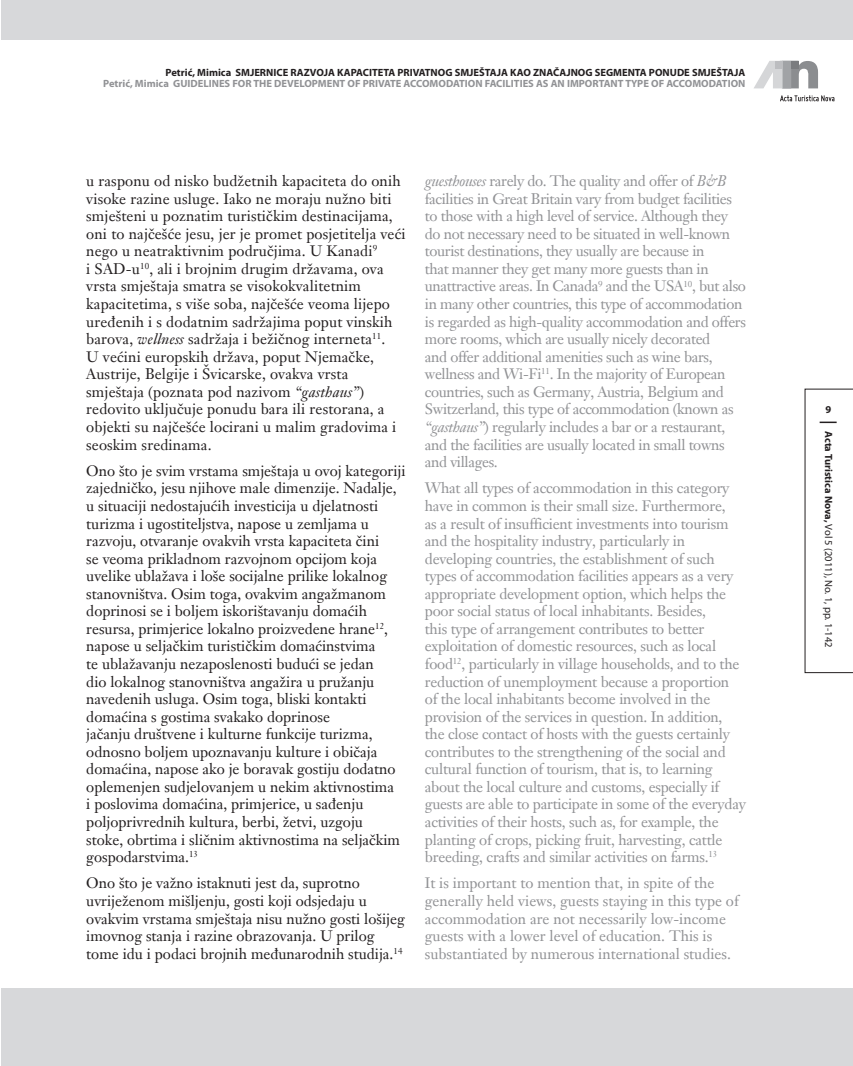
<style>
.page{position:relative;width:853px;height:1066px;background:#fff}
.page>*{position:absolute;margin:0;border:0;box-sizing:border-box;transform-origin:0 0}
.t1{font:15px/17.5px "Janson HR";letter-spacing:-.015em;color:#919295}
.t2{font:15px/17.5px "Janson HR";color:#231f20}
.t3{font:700 10.5px "Myriad Pro";color:#919295}
.t4{font:700 10.5px "Myriad Pro";color:#231f20}
.t5{font:10.5px "Myriad Pro";color:#231f20}
.s1{font-style:italic}
.s2{font-weight:700}
</style>
<div class="page">
<svg style="left:780px;top:95px;width:54px;height:6px"></svg>
<svg style="left:754px;top:61px;width:64px;height:27px"></svg>
<div style="left:775px;top:61px;width:8px;height:7px;background:#bcbdc0"></div>
<div style="left:1px;top:0;width:852px;height:40px;background:#d7d8da"></div>
<div style="left:1px;top:988px;width:852px;height:77px;background:#d7d8da"></div>
<svg style="left:805px;top:389px;width:48px;height:284px"></svg>
<p class="t4" style="left:166px;top:67px;width:581px">Petrić, Mimica SMJERNICE RAZVOJA KAPACITETA PRIVATNOG SMJEŠTAJA KAO ZNAČAJNOG SEGMENTA PONUDE SMJEŠTAJA</p>
<p class="t3" style="left:103px;top:78px;width:644px">Petrić, Mimica GUIDELINES FOR THE DEVELOPMENT OF PRIVATE ACCOMODATION FACILITIES AS AN IMPORTANT TYPE OF ACCOMODATION</p>
<p class="t2" style="left:86px;top:172px;width:321px">u rasponu od nisko budžetnih kapaciteta do onih visoke razine usluge. Iako ne moraju nužno biti smješteni u poznatim turističkim destinacijama, oni to najčešće jesu, jer je promet posjetitelja veći nego u neatraktivnim područjima. U Kanadi<sup>9<br></sup>i SAD-u<sup>10</sup>, ali i brojnim drugim državama, ova vrsta smještaja smatra se visokokvalitetnim kapacitetima, s više soba, najčešće veoma lijepo uređenih i s dodatnim sadržajima poput vinskih barova, <span class="s1">wellness</span> sadržaja i bežičnog interneta<sup>11</sup>.<br>U većini europskih država, poput Njemačke, Austrije, Belgije i Švicarske, ovakva vrsta smještaja (poznata pod nazivom <span class="s1">“gasthaus”</span>) redovito uključuje ponudu bara ili restorana, a objekti su najčešće locirani u malim gradovima i seoskim sredinama.</p>
<p class="t2" style="left:86px;top:462px;width:321px">Ono što je svim vrstama smještaja u ovoj kategoriji zajedničko, jesu njihove male dimenzije. Nadalje, u situaciji nedostajućih investicija u djelatnosti turizma i ugostiteljstva, napose u zemljama u razvoju, otvaranje ovakvih vrsta kapaciteta čini<br>se veoma prikladnom razvojnom opcijom koja uvelike ublažava i loše socijalne prilike lokalnog stanovništva. Osim toga, ovakvim angažmanom doprinosi se i boljem iskorištavanju domaćih resursa, primjerice lokalno proizvedene hrane<sup>12</sup>, napose u seljačkim turističkim domaćinstvima<br>te ublažavanju nezaposlenosti budući se jedan<br>dio lokalnog stanovništva angažira u pružanju navedenih usluga. Osim toga, bliski kontakti domaćina s gostima svakako doprinose<br>jačanju društvene i kulturne funkcije turizma, odnosno boljem upoznavanju kulture i običaja domaćina, napose ako je boravak gostiju dodatno oplemenjen sudjelovanjem u nekim aktivnostima<br>i poslovima domaćina, primjerice, u sađenju poljoprivrednih kultura, berbi, žetvi, uzgoju<br>stoke, obrtima i sličnim aktivnostima na seljačkim gospodarstvima.<sup>13</sup></p>
<p class="t2" style="left:86px;top:874px;width:320px">Ono što je važno istaknuti jest da, suprotno uvriježenom mišljenju, gosti koji odsjedaju u ovakvim vrstama smještaja nisu nužno gosti lošijeg imovnog stanja i razine obrazovanja. U prilog tome idu i podaci brojnih međunarodnih studija.<sup>14</sup></p>
<p class="t1" style="left:425px;top:172px;width:323px"><span class="s1">guesthouses</span> rarely do. The quality and offer of <span class="s1">B&amp;B </span>facilities in Great Britain vary from budget facilities to those with a high level of service. Although they do not necessary need to be situated in well-known tourist destinations, they usually are because in<br>that manner they get many more guests than in unattractive areas. In Canada<sup>9</sup> and the USA<sup>10</sup>, but also in many other countries, this type of accommodation is regarded as high-quality accommodation and offers more rooms, which are usually nicely decorated<br>and offer additional amenities such as wine bars, wellness and Wi-Fi<sup>11</sup>. In the majority of European countries, such as Germany, Austria, Belgium and Switzerland, this type of accommodation (known as <span class="s1">“gasthaus”</span>) regularly includes a bar or a restaurant, and the facilities are usually located in small towns and villages.</p>
<p class="t1" style="left:425px;top:479px;width:323px">What all types of accommodation in this category have in common is their small size. Furthermore,<br>as a result of insufficient investments into tourism and the hospitality industry, particularly in developing countries, the establishment of such types of accommodation facilities appears as a very appropriate development option, which helps the poor social status of local inhabitants. Besides,<br>this type of arrangement contributes to better exploitation of domestic resources, such as local food<sup>12</sup>, particularly in village households, and to the reduction of unemployment because a proportion<br>of the local inhabitants become involved in the provision of the services in question. In addition, the close contact of hosts with the guests certainly contributes to the strengthening of the social and cultural function of tourism, that is, to learning about the local culture and customs, especially if guests are able to participate in some of the everyday activities of their hosts, such as, for example, the planting of crops, picking fruit, harvesting, cattle breeding, crafts and similar activities on farms.<sup>13</sup></p>
<p class="t1" style="left:425px;top:874px;width:315px">It is important to mention that, in spite of the generally held views, guests staying in this type of accommodation are not necessarily low-income guests with a lower level of education. This is substantiated by numerous international studies.</p>
<p class="t4" style="left:825px;top:403px;width:7px">9</p>
<p class="t5" style="left:834px;top:431px;width:218px;rotate:90deg"><span class="s2">Acta Turistica Nova,</span> Vol 5 (2011), No. 1, pp. 1-142</p>
</div>
